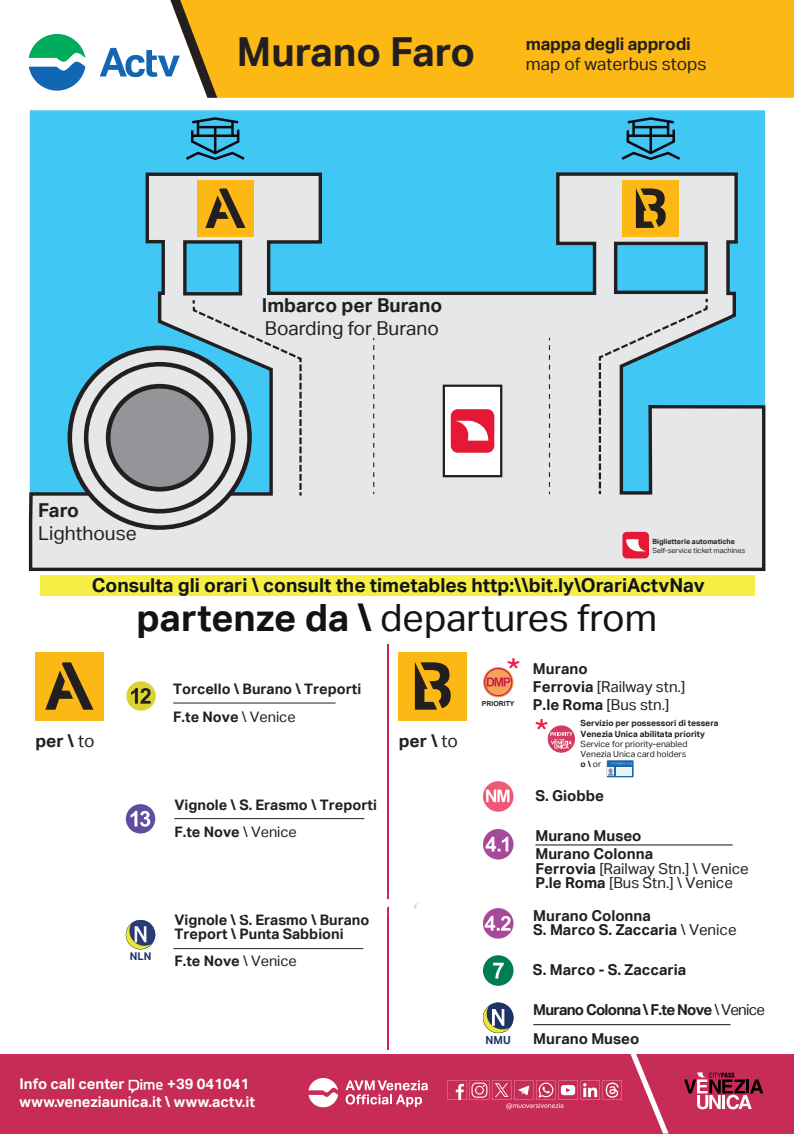
<style>
.page{position:relative;width:794px;height:1134px;background:#fff}
.page>*{position:absolute;margin:0;border:0;box-sizing:border-box;transform-origin:0 0}
.t1{font:700 40px "Aktiv Grotesk";color:#231f20}
.t2{font:37.56px "Aktiv Grotesk";color:#101415}
.t3{font:700 19.2px "Aktiv Grotesk";color:#111416}
.t4{font:19.2px "Aktiv Grotesk";color:#231f20}
.t5{font:700 19.2px "Aktiv Grotesk";color:#231f20}
.t6{font:700 17.4px "Aktiv Grotesk";color:#231f20}
.t7{font:17.32px "Aktiv Grotesk";color:#231f20}
.t8{font:700 17.32px "Aktiv Grotesk";letter-spacing:-.015em;color:#231f20}
.t9{font:700 15.04px/18.1px "Aktiv Grotesk";color:#231f20}
.t10{font:15.04px/14.4px "Aktiv Grotesk";color:#231f20}
.t11{font:700 15.04px "Aktiv Grotesk";letter-spacing:-.05em;color:#231f20}
.t12{font:700 14.84px/17.8px "Aktiv Grotesk";color:#fff}
.t13{font:700 14.48px/27.4px "Aktiv Grotesk";color:#231f20}
.t14{font:700 11.08px "Aktiv Grotesk";color:#1e3365}
.t15{font:700 10.68px "Aktiv Grotesk";color:#1e3365}
.t16{font:700 8.56px/10.2px "Aktiv Grotesk";color:#231f20}
.t17{font:8.56px/10.2px "Aktiv Grotesk";color:#231f20}
.t18{font:7.2px "Aktiv Grotesk";color:#231f20}
.t19{font:700 7.2px "Aktiv Grotesk";color:#231f20}
.t20{font:700 6.92px "Arial";color:#231f20}
.s1{font-weight:700}
.s2{font-weight:400}
.s3{font-family:"Dime 4";font-weight:400}
</style>
<div class="page">
<div style="left:217px;top:0;width:577px;height:98px;background:#fcb814"></div>
<svg style="left:29px;top:34px;width:56px;height:57px"></svg>
<svg style="left:100px;top:0;width:117px;height:98px"></svg>
<div style="left:30px;top:110px;width:735px;height:454px;background:#40c7f4"></div>
<svg style="left:621px;top:117px;width:59px;height:43px"></svg>
<svg style="left:28px;top:171px;width:738px;height:401px"></svg>
<div style="left:443px;top:385px;width:59px;height:92px;background:#fff;border:2px solid #231f20"></div>
<div style="left:451px;top:409px;width:43px;height:44px;background:#e51836;border-radius:7px"></div>
<svg style="left:456px;top:421px;width:32px;height:20px"></svg>
<svg style="left:70px;top:348px;width:179px;height:180px;background:#c0c0c1"></svg>
<div style="left:68px;top:346px;width:184px;height:184px;border:5px solid #231f20;border-radius:50%"></div>
<svg style="left:86px;top:364px;width:147px;height:147px;background:#ccccce"></svg>
<div style="left:84px;top:362px;width:151px;height:151px;border:5px solid #231f20;border-radius:50%"></div>
<div style="left:108px;top:386px;width:103px;height:103px;background:#939598;border-radius:50%"></div>
<div style="left:106px;top:384px;width:107px;height:107px;border:5px solid #231f20;border-radius:50%"></div>
<div style="left:622px;top:180px;width:57px;height:57px;background:#fcb814"></div>
<svg style="left:636px;top:188px;width:30px;height:40px"></svg>
<div style="left:197px;top:180px;width:57px;height:57px;background:#fcb814"></div>
<svg style="left:205px;top:189px;width:41px;height:39px"></svg>
<svg style="left:186px;top:117px;width:59px;height:43px"></svg>
<div style="left:622px;top:532px;width:27px;height:26px;background:#e51836;border-radius:4px"></div>
<svg style="left:626px;top:539px;width:19px;height:12px"></svg>
<svg style="left:373px;top:338px;width:1px;height:156px"></svg>
<svg style="left:549px;top:338px;width:1px;height:156px"></svg>
<svg style="left:597px;top:299px;width:112px;height:195px"></svg>
<svg style="left:191px;top:300px;width:112px;height:196px"></svg>
<div style="left:40px;top:575px;width:714px;height:21px;background:#f6ee44"></div>
<hr style="left:387px;top:644px;width:2px;height:405px;background:#c42653">
<svg style="left:126px;top:920px;width:29px;height:29px"></svg>
<hr style="left:173px;top:948px;width:190px;height:1px;background:#231f20">
<div style="left:126px;top:681px;width:30px;height:30px;background:#d9d434;border-radius:50%"></div>
<svg style="left:131px;top:688px;width:20px;height:16px"></svg>
<hr style="left:173px;top:703px;width:163px;height:1px;background:#231f20">
<div style="left:126px;top:804px;width:29px;height:29px;background:#5f4da0;border-radius:50%"></div>
<svg style="left:131px;top:811px;width:19px;height:16px"></svg>
<hr style="left:174px;top:818px;width:190px;height:1px;background:#231f20">
<svg style="left:483px;top:1002px;width:30px;height:31px"></svg>
<hr style="left:533px;top:1024px;width:197px;height:1px;background:#231f20">
<div style="left:483px;top:829px;width:30px;height:31px;background:#a7499b;border-radius:50%"></div>
<svg style="left:485px;top:837px;width:23px;height:14px"></svg>
<hr style="left:535px;top:844px;width:197px;height:1px;background:#231f20">
<div style="left:483px;top:908px;width:30px;height:31px;background:#a7499b;border-radius:50%"></div>
<svg style="left:485px;top:916px;width:25px;height:15px"></svg>
<div style="left:399px;top:652px;width:68px;height:68px;background:#fcb814"></div>
<svg style="left:415px;top:662px;width:36px;height:48px"></svg>
<div style="left:35px;top:652px;width:68px;height:68px;background:#fcb814"></div>
<svg style="left:45px;top:662px;width:49px;height:48px"></svg>
<svg style="left:483px;top:667px;width:30px;height:30px"></svg>
<svg style="left:484px;top:668px;width:28px;height:28px"></svg>
<svg style="left:485px;top:669px;width:26px;height:26px"></svg>
<svg style="left:487px;top:677px;width:23px;height:9px"></svg>
<svg style="left:507px;top:658px;width:12px;height:10px"></svg>
<svg style="left:548px;top:725px;width:27px;height:28px"></svg>
<svg style="left:535px;top:719px;width:37px;height:30px"></svg>
<div style="left:607px;top:760px;width:26px;height:17px;background:#1b66af"></div>
<svg style="left:607px;top:762px;width:25px;height:14px"></svg>
<div style="left:483px;top:781px;width:30px;height:31px;background:#f05976;border-radius:50%"></div>
<svg style="left:486px;top:790px;width:23px;height:12px"></svg>
<div style="left:483px;top:955px;width:30px;height:31px;background:#007c53;border-radius:50%"></div>
<svg style="left:493px;top:963px;width:11px;height:15px"></svg>
<svg style="left:387px;top:894px;width:2px;height:20px"></svg>
<svg style="left:414px;top:901px;width:6px;height:8px"></svg>
<div style="left:0;top:1054px;width:794px;height:80px;background:#c62c55"></div>
<svg style="left:308px;top:1078px;width:30px;height:29px"></svg>
<svg style="left:345px;top:1080px;width:83px;height:27px"></svg>
<svg style="left:630px;top:1054px;width:133px;height:79px"></svg>
<svg style="left:447px;top:1080px;width:175px;height:29px"></svg>
<h1 class="t1" style="left:237px;top:27px;width:240px">Murano Faro</h1>
<p class="t8" style="left:526px;top:33px;width:166px">mappa degli approdi</p>
<p class="t7" style="left:526px;top:54px;width:182px">map of waterbus stops</p>
<p class="t5" style="left:38px;top:498px;width:42px">Faro</p>
<p class="t4" style="left:38px;top:522px;width:100px">Lighthouse</p>
<p class="t5" style="left:262px;top:293px;width:182px">Imbarco per Burano</p>
<p class="t4" style="left:265px;top:316px;width:176px">Boarding for Burano</p>
<p class="t19" style="left:652px;top:537px;width:84px">Biglietterie automatiche</p>
<p class="t18" style="left:652px;top:546px;width:94px">Self-service ticket machines</p>
<p class="t3" style="left:92px;top:573px;width:614px">Consulta gli orari \ consult the timetables http:\\bit.ly\OrariActvNav</p>
<h2 class="t2" style="left:136px;top:595px;width:522px"><span class="s1">partenze da \</span> departures from</h2>
<p class="t13" style="left:173px;top:675px;width:189px">Torcello \ Burano \ Treporti<br>F.te Nove <span class="s2">\ Venice</span></p>
<p class="t6" style="left:35px;top:730px;width:61px">per \ <span class="s2">to</span></p>
<p class="t6" style="left:399px;top:730px;width:61px">per \ <span class="s2">to</span></p>
<p class="t13" style="left:174px;top:791px;width:204px">Vignole \ S. Erasmo \ Treporti<br>F.te Nove <span class="s2">\ Venice</span></p>
<p class="t15" style="left:130px;top:950px;width:23px">NLN</p>
<p class="t13" style="left:174px;top:913px;width:196px;line-height:13.7px">Vignole \ S. Erasmo \ Burano<br>Treport \ Punta Sabbioni</p>
<p class="t13" style="left:174px;top:947px;width:124px">F.te Nove <span class="s2">\ Venice</span></p>
<p class="t12" style="left:20px;top:1075px;width:237px">Info call center <span class="s3">DIME</span> +39 041041 www.veneziaunica.it \ www.actv.it</p>
<p class="t20" style="left:482px;top:699px;width:34px">PRIORITY</p>
<p class="t9" style="left:533px;top:660px;width:154px">Murano<br>Ferrovia <span class="s2">[Railway stn.]<br></span>P.le Roma <span class="s2">[Bus stn.]</span></p>
<p class="t16" style="left:580px;top:718px;width:140px">Servizio per possessori di tessera<br>Venezia Unica abilitata priority</p>
<p class="t17" style="left:580px;top:739px;width:108px">Service for priority-enabled<br>Venezia Unica card holders <span class="s1">o \</span> or</p>
<p class="t9" style="left:535px;top:786px;width:70px">S. Giobbe</p>
<p class="t9" style="left:535px;top:826px;width:119px">Murano Museo<br>Murano Colonna</p>
<p class="t10" style="left:535px;top:861px;width:215px"><span class="s1">Ferrovia</span> [Railway Stn.] \ Venice<br><span class="s1">P.le Roma</span> [Bus Stn.] \ Venice</p>
<p class="t9" style="left:533px;top:908px;width:205px;line-height:14.4px">Murano Colonna<br>S. Marco S. Zaccaria <span class="s2">\ Venice</span></p>
<p class="t9" style="left:533px;top:960px;width:155px">S. Marco - S. Zaccaria</p>
<p class="t11" style="left:533px;top:1001px;width:233px">Murano Colonna \ F.te Nove <span class="s2">\ Venice</span></p>
<p class="t14" style="left:485px;top:1033px;width:27px">NMU</p>
<p class="t9" style="left:533px;top:1029px;width:108px">Murano Museo</p>
</div>
